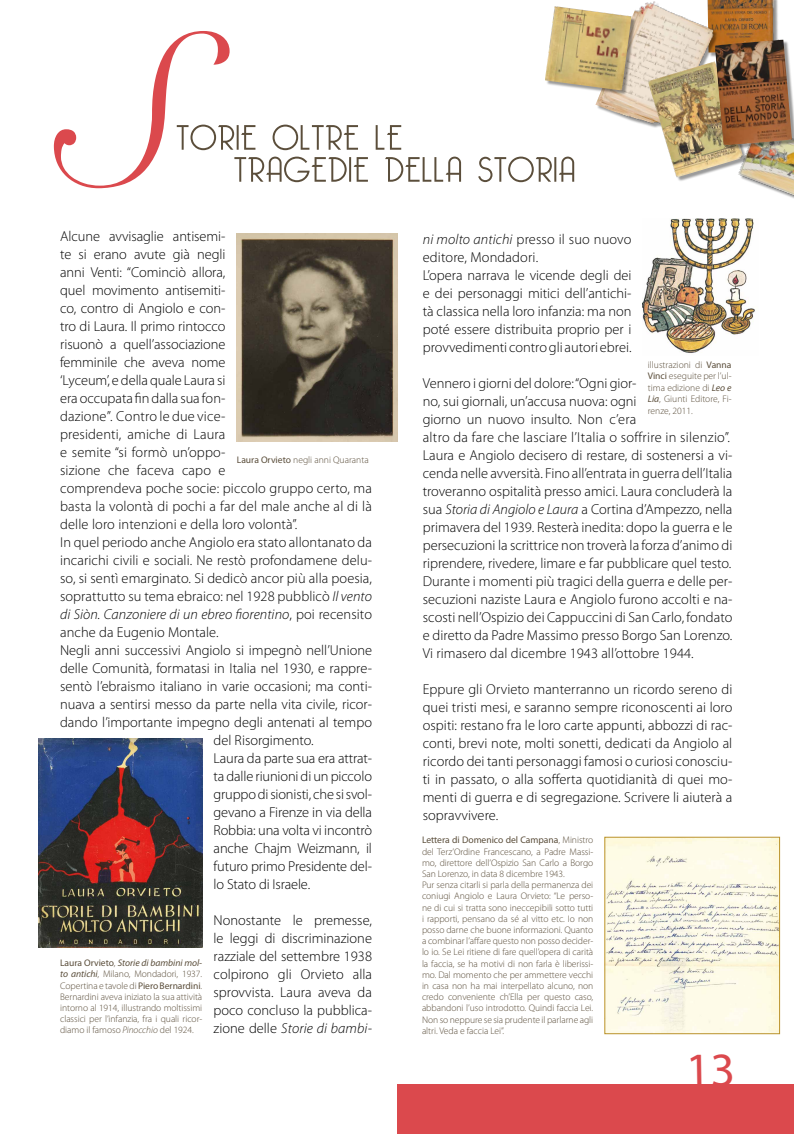
<style>
.page{position:relative;width:794px;height:1134px;background:#fff}
.page>*{position:absolute;margin:0;border:0;box-sizing:border-box;transform-origin:0 0}
.t1{font:48px "Myriad Pro";color:#db494d}
.t2{font:300 14.4px/18px "Myriad Pro";color:#000;text-align:justify}
.t3{font:italic 300 14.4px "Myriad Pro";letter-spacing:.005em;color:#000}
.t4{font:300 9.6px/11.2px "Myriad Pro";letter-spacing:-.005em;color:#5b4e3b;text-align:justify}
.s1{font-style:italic}
.s2{font-style:normal}
.s3{font-weight:400}
.s4{font-weight:400;font-style:italic}
</style>
<div class="page">
<div style="left:708px;top:0;width:70px;height:57px;background:#000;opacity:.4"></div>
<img style="left:721px;top:0;width:54px;height:39px">
<img style="left:747px;top:150px;width:47px;height:47px">
<img style="left:595px;top:0;width:126px;height:126px">
<div style="left:545px;top:7px;width:91px;height:88px;background:#000;opacity:.4"></div>
<img style="left:545px;top:6px;width:86px;height:84px">
<div style="left:649px;top:62px;width:98px;height:119px;background:#000;opacity:.4"></div>
<img style="left:648px;top:61px;width:95px;height:117px">
<div style="left:715px;top:40px;width:79px;height:110px;background:#000;opacity:.4"></div>
<img style="left:715px;top:39px;width:77px;height:107px">
<div style="left:397px;top:1084px;width:397px;height:50px;background:#db494d"></div>
<img style="left:39px;top:739px;width:163px;height:209px">
<img style="left:237px;top:234px;width:160px;height:207px">
<img style="left:643px;top:218px;width:112px;height:135px">
<img style="left:606px;top:839px;width:172px;height:193px">
<div style="left:604px;top:837px;width:176px;height:197px;border:1px solid #ba922b"></div>
<svg style="left:54px;top:31px;width:520px;height:157px"></svg>
<p class="t2" style="left:60px;top:227px;width:167px">Alcune avvisaglie antisemi-</p>
<p class="t2" style="left:60px;top:245px;width:167px">te si erano avute già negli</p>
<p class="t2" style="left:60px;top:263px;width:167px">anni Venti: “Cominciò allora,</p>
<p class="t2" style="left:60px;top:281px;width:167px">quel movimento antisemiti-</p>
<p class="t2" style="left:60px;top:299px;width:167px">co, contro di Angiolo e con-</p>
<p class="t2" style="left:60px;top:317px;width:167px">tro di Laura. Il primo rintocco</p>
<p class="t2" style="left:60px;top:335px;width:167px">risuonò a quell’associazione</p>
<p class="t2" style="left:60px;top:353px;width:167px">femminile che aveva nome</p>
<p class="t2" style="left:60px;top:371px;width:167px">‘Lyceum’, e della quale Laura si</p>
<p class="t2" style="left:60px;top:389px;width:167px">era occupata fin dalla sua fon-</p>
<p class="t2" style="left:60px;top:407px;width:167px">dazione”. Contro le due vice-</p>
<p class="t2" style="left:60px;top:425px;width:167px">presidenti, amiche di Laura</p>
<p class="t2" style="left:60px;top:443px;width:167px">e semite “si formò un’oppo-</p>
<p class="t2" style="left:60px;top:461px;width:167px">sizione che faceva capo e</p>
<p class="t2" style="left:60px;top:479px;width:313px">comprendeva poche socie: piccolo gruppo certo, ma</p>
<p class="t2" style="left:60px;top:497px;width:313px">basta la volontà di pochi a far del male anche al di là</p>
<p class="t2" style="left:60px;top:515px;width:239px">delle loro intenzioni e della loro volontà”.</p>
<p class="t2" style="left:60px;top:533px;width:313px">In quel periodo anche Angiolo era stato allontanato da</p>
<p class="t2" style="left:60px;top:551px;width:313px">incarichi civili e sociali. Ne restò profondamene delu-</p>
<p class="t2" style="left:60px;top:569px;width:313px">so, si sentì emarginato. Si dedicò ancor più alla poesia,</p>
<p class="t2" style="left:60px;top:587px;width:313px">soprattutto su tema ebraico: nel 1928 pubblicò <span class="s1">Il vento</span></p>
<p class="t3" style="left:60px;top:605px;width:313px">di Siòn. Canzoniere di un ebreo fiorentino<span class="s2">, poi recensito</span></p>
<p class="t2" style="left:60px;top:623px;width:160px">anche da Eugenio Montale.</p>
<p class="t2" style="left:60px;top:641px;width:313px">Negli anni successivi Angiolo si impegnò nell’Unione</p>
<p class="t2" style="left:60px;top:659px;width:313px">delle Comunità, formatasi in Italia nel 1930, e rappre-</p>
<p class="t2" style="left:60px;top:677px;width:313px">sentò l’ebraismo italiano in varie occasioni; ma conti-</p>
<p class="t2" style="left:60px;top:695px;width:313px">nuava a sentirsi messo da parte nella vita civile, ricor-</p>
<p class="t2" style="left:60px;top:713px;width:313px">dando l’importante impegno degli antenati al tempo</p>
<p class="t2" style="left:214px;top:731px;width:102px">del Risorgimento.</p>
<p class="t2" style="left:214px;top:749px;width:160px">Laura da parte sua era attrat-</p>
<p class="t2" style="left:214px;top:767px;width:160px">ta dalle riunioni di un piccolo</p>
<p class="t2" style="left:214px;top:785px;width:160px">gruppo di sionisti, che si svol-</p>
<p class="t2" style="left:214px;top:803px;width:160px">gevano a Firenze in via della</p>
<p class="t2" style="left:214px;top:821px;width:160px">Robbia: una volta vi incontrò</p>
<p class="t2" style="left:214px;top:839px;width:160px">anche Chajm Weizmann, il</p>
<p class="t2" style="left:214px;top:857px;width:160px">futuro primo Presidente del-</p>
<p class="t2" style="left:214px;top:875px;width:98px">lo Stato di Israele.</p>
<p class="t2" style="left:214px;top:911px;width:160px">Nonostante le premesse, le leggi di discriminazione razziale del settembre 1938 colpirono gli Orvieto alla sprovvista. Laura aveva da poco concluso la pubblica&shy;zione delle <span class="s1">Storie di bambi-</span></p>
<p class="t4" style="left:237px;top:454px;width:133px"><span class="s3">Laura Orvieto</span> negli anni Quaranta</p>
<p class="t4" style="left:60px;top:957px;width:144px"><span class="s3">Laura Orvieto</span>, <span class="s4">Storie di bambini mol&shy;to antichi</span>, Milano, Mondadori, 1937.<br>Copertina e tavole di <span class="s3">Piero Bernardini</span>.<br>Bernardini aveva iniziato la sua attività intorno al 1914, illustrando moltissimi classici per l’infanzia, fra i quali ricor&shy;diamo il famoso <span class="s1">Pinocchio</span> del 1924.</p>
<p class="t2" style="left:423px;top:230px;width:210px;text-align:left"><span class="s1">ni molto antichi</span> presso il suo nuovo editore, Mondadori.<br>L’opera narrava le vicende degli dei e dei personaggi mitici dell’antichi&shy;tà classica nella loro infanzia: ma non poté essere distribuita proprio per i provvedimenti contro gli autori ebrei.</p>
<p class="t2" style="left:423px;top:374px;width:311px;text-align:left">Vennero i giorni del dolore: “Ogni gior-<br>no, sui giornali, un’accusa nuova: ogni<br>giorno un nuovo insulto. Non c’era<br>altro da fare che lasciare l’Italia o soffrire in silenzio”.<br>Laura e Angiolo decisero di restare, di sostenersi a vi&shy;cenda nelle avversità. Fino all’entrata in guerra dell’Italia troveranno ospitalità presso amici. Laura concluderà la sua <span class="s1">Storia di Angiolo e Laura</span> a Cortina d’Ampezzo, nella primavera del 1939. Resterà inedita: dopo la guerra e le persecuzioni la scrittrice non troverà la forza d’animo di riprendere, rivedere, limare e far pubblicare quel testo.<br>Durante i momenti più tragici della guerra e delle per&shy;secuzioni naziste Laura e Angiolo furono accolti e na&shy;scosti nell’Ospizio dei Cappuccini di San Carlo, fondato e diretto da Padre Massimo presso Borgo San Lorenzo.<br>Vi rimasero dal dicembre 1943 all’ottobre 1944.</p>
<p class="t2" style="left:423px;top:680px;width:311px">Eppure gli Orvieto manterranno un ricordo sereno di quei tristi mesi, e saranno sempre riconoscenti ai loro ospiti: restano fra le loro carte appunti, abbozzi di rac&shy;conti, brevi note, molti sonetti, dedicati da Angiolo al ricordo dei tanti personaggi famosi o curiosi conosciu&shy;ti in passato, o alla sofferta quotidianità di quei mo&shy;menti di guerra e di segregazione. Scrivere li aiuterà a sopravvivere.</p>
<p class="t4" style="left:648px;top:359px;width:85px;line-height:11.5px">illustrazioni di <span class="s3">Vanna Vinci</span> eseguite per l’ul&shy;tima edizione di <span class="s4">Leo e Lia</span>, Giunti Editore, Fi&shy;renze, 2011.</p>
<p class="t4" style="left:422px;top:834px;width:173px;text-align:left"><span class="s3">Lettera di Domenico del Campana</span>, Ministro del Terz’Ordine Francescano, a Padre Massi&shy;mo, direttore dell’Ospizio San Carlo a Borgo San Lorenzo, in data 8 dicembre 1943.<br>Pur senza citarli si parla della permanenza dei coniugi Angiolo e Laura Orvieto: “Le perso&shy;ne di cui si tratta sono ineccepibili sotto tutti i rapporti, pensano da sé al vitto etc. Io non posso darne che buone informazioni. Quanto a combinar l’affare questo non posso decider&shy;lo io. Se Lei ritiene di fare quell’opera di carità la faccia, se ha motivi di non farla è liberissi&shy;mo. Dal momento che per ammettere vecchi in casa non ha mai interpellato alcuno, non credo conveniente ch’Ella per questo caso, abbandoni l’uso introdotto. Quindi faccia Lei.<br>Non so neppure se sia prudente il parlarne agli altri. Veda e faccia Lei”.</p>
<h1 class="t1" style="left:686px;top:1040px;width:52px">13</h1>
</div>
